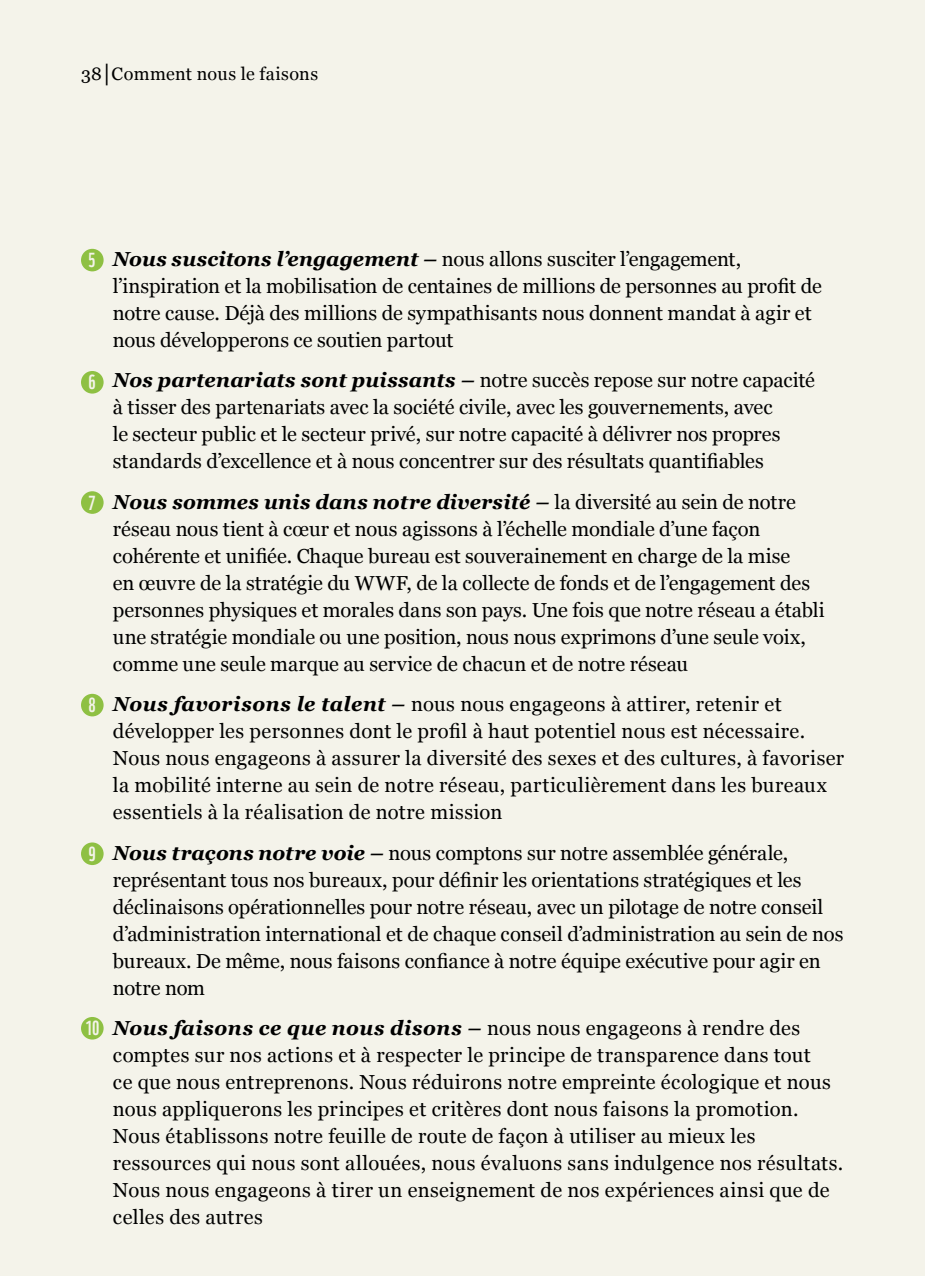
<style>
.page{position:relative;width:925px;height:1276px;background:#f4f3ea}
.page>*{position:absolute;margin:0;border:0;box-sizing:border-box;transform-origin:0 0}
.t1{font:20.25px/27px "Georgia";letter-spacing:.005em;color:#000}
.t2{font:19.8px "WWF";color:#f4f3ea}
.t3{font:18px "Georgia";letter-spacing:.015em;color:#000}
.s1{font-weight:700;font-style:italic}
</style>
<div class="page">
<div style="left:81px;top:371px;width:23px;height:22px;background:#8ec043;border-radius:50%"></div>
<div style="left:81px;top:491px;width:23px;height:23px;background:#8ec043;border-radius:50%"></div>
<div style="left:81px;top:694px;width:23px;height:22px;background:#8ec043;border-radius:50%"></div>
<div style="left:81px;top:842px;width:23px;height:23px;background:#8ec043;border-radius:50%"></div>
<div style="left:81px;top:1017px;width:23px;height:22px;background:#8ec043;border-radius:50%"></div>
<div style="left:81px;top:249px;width:23px;height:22px;background:#8ec043;border-radius:50%"></div>
<p class="t3" style="left:81px;top:63px;width:239px">38│Comment nous le faisons</p>
<p class="t2" style="left:88px;top:244px;width:9px">5</p>
<p class="t2" style="left:89px;top:367px;width:9px">6</p>
<p class="t2" style="left:89px;top:487px;width:9px">7</p>
<p class="t2" style="left:89px;top:689px;width:9px">8</p>
<p class="t2" style="left:89px;top:838px;width:9px">9</p>
<p class="t2" style="left:85px;top:1012px;width:16px">10</p>
<p class="t1" style="left:113px;top:246px;width:710px"><span class="s1">Nous suscitons l’engagement –</span> nous allons susciter l’engagement, l’inspiration et la mobilisation de centaines de millions de personnes au profit de notre cause. Déjà des millions de sympathisants nous donnent mandat à agir et nous développerons ce soutien partout</p>
<p class="t1" style="left:113px;top:367px;width:703px"><span class="s1">Nos partenariats sont puissants –</span> notre succès repose sur notre capacité à tisser des partenariats avec la société civile, avec les gouvernements, avec<br>le secteur public et le secteur privé, sur notre capacité à délivrer nos propres standards d’excellence et à nous concentrer sur des résultats quantifiables</p>
<p class="t1" style="left:113px;top:489px;width:713px"><span class="s1">Nous sommes unis dans notre diversité –</span> la diversité au sein de notre réseau nous tient à cœur et nous agissons à l’échelle mondiale d’une façon cohérente et unifiée. Chaque bureau est souverainement en charge de la mise<br>en œuvre de la stratégie du WWF, de la collecte de fonds et de l’engagement des personnes physiques et morales dans son pays. Une fois que notre réseau a établi une stratégie mondiale ou une position, nous nous exprimons d’une seule voix, comme une seule marque au service de chacun et de notre réseau</p>
<p class="t1" style="left:113px;top:691px;width:733px"><span class="s1">Nous favorisons le talent –</span> nous nous engageons à attirer, retenir et développer les personnes dont le profil à haut potentiel nous est nécessaire.<br>Nous nous engageons à assurer la diversité des sexes et des cultures, à favoriser la mobilité interne au sein de notre réseau, particulièrement dans les bureaux essentiels à la réalisation de notre mission</p>
<p class="t1" style="left:113px;top:839px;width:732px"><span class="s1">Nous traçons notre voie –</span> nous comptons sur notre assemblée générale, représentant tous nos bureaux, pour définir les orientations stratégiques et les déclinaisons opérationnelles pour notre réseau, avec un pilotage de notre conseil d’administration international et de chaque conseil d’administration au sein de nos bureaux. De même, nous faisons confiance à notre équipe exécutive pour agir en notre nom</p>
<p class="t1" style="left:113px;top:1015px;width:732px"><span class="s1">Nous faisons ce que nous disons –</span> nous nous engageons à rendre des comptes sur nos actions et à respecter le principe de transparence dans tout<br>ce que nous entreprenons. Nous réduirons notre empreinte écologique et nous nous appliquerons les principes et critères dont nous faisons la promotion.<br>Nous établissons notre feuille de route de façon à utiliser au mieux les ressources qui nous sont allouées, nous évaluons sans indulgence nos résultats.<br>Nous nous engageons à tirer un enseignement de nos expériences ainsi que de celles des autres</p>
</div>
